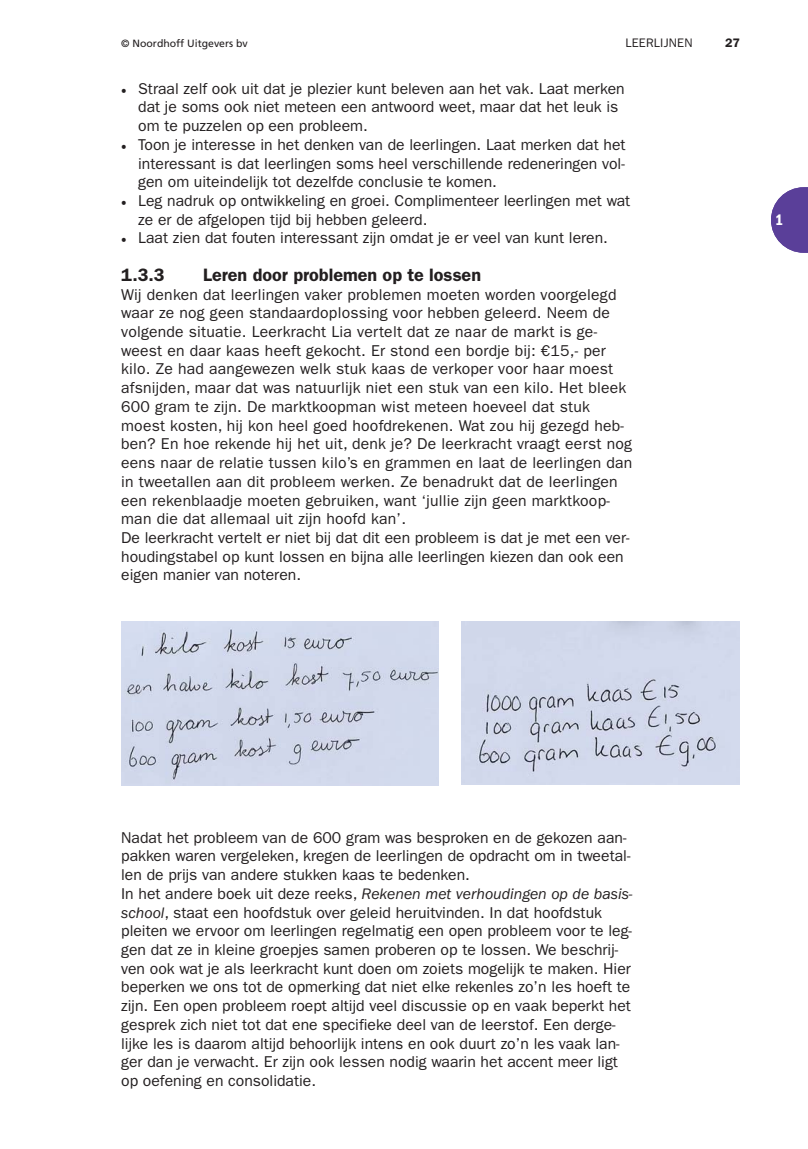
<style>
.page{position:relative;width:808px;height:1149px;background:#fff}
.page>*{position:absolute;margin:0;border:0;box-sizing:border-box;transform-origin:0 0}
.t1{font:600 18px "ITC Franklin Gothic Std";color:#231f20}
.t2{font:15.75px/18.8px "ITC Franklin Gothic Std";color:#231f20}
.t3{font:15.75px "ITC Franklin Gothic Std Dm Cd";color:#fff}
.t4{font:12.3px "ITC Franklin Gothic Std";letter-spacing:.02em;color:#231f20}
.t5{font:600 12.3px "ITC Franklin Gothic Std";color:#231f20}
.t6{font:10.5px "Frutiger LT Std";color:#231f20}
.s1{font-style:italic}
</style>
<div class="page">
<svg style="left:771px;top:187px;width:37px;height:66px"></svg>
<img style="left:121px;top:621px;width:317px;height:163px">
<img style="left:461px;top:621px;width:279px;height:163px">
<p class="t6" style="left:121px;top:39px;width:128px">© Noordhoff Uitgevers bv</p>
<p class="t4" style="left:625px;top:38px;width:69px">LEERLIJNEN</p>
<p class="t5" style="left:725px;top:38px;width:16px">27</p>
<p class="t2" style="left:138px;top:80px;width:494px">Straal zelf ook uit dat je plezier kunt beleven aan het vak. Laat merken dat je soms ook niet meteen een antwoord weet, maar dat het leuk is om te puzzelen op een probleem.<br>Toon je interesse in het denken van de leerlingen. Laat merken dat het interessant is dat leerlingen soms heel verschillende redeneringen vol&shy;gen om uiteindelijk tot dezelfde conclusie te komen.<br>Leg nadruk op ontwikkeling en groei. Complimenteer leerlingen met wat ze er de afgelopen tijd bij hebben geleerd.<br>Laat zien dat fouten interessant zijn omdat je er veel van kunt leren.</p>
<p class="t1" style="left:121px;top:268px;width:45px">1.3.3</p>
<p class="t1" style="left:203px;top:268px;width:280px">Leren door problemen op te lossen</p>
<p class="t2" style="left:121px;top:286px;width:513px">Wij denken dat leerlingen vaker problemen moeten worden voorgelegd waar ze nog geen standaardoplossing voor hebben geleerd. Neem de volgende situatie. Leerkracht Lia vertelt dat ze naar de markt is ge&shy;weest en daar kaas heeft gekocht. Er stond een bordje bij: €15,- per kilo. Ze had aangewezen welk stuk kaas de verkoper voor haar moest afsnijden, maar dat was natuurlijk niet een stuk van een kilo. Het bleek 600 gram te zijn. De marktkoopman wist meteen hoeveel dat stuk moest kosten, hij kon heel goed hoofdrekenen. Wat zou hij gezegd heb&shy;ben? En hoe rekende hij het uit, denk je? De leerkracht vraagt eerst nog eens naar de relatie tussen kilo’s en grammen en laat de leerlingen dan in tweetallen aan dit probleem werken. Ze benadrukt dat de leerlingen een rekenblaadje moeten gebruiken, want ‘jullie zijn geen marktkoop&shy;man die dat allemaal uit zijn hoofd kan’.<br>De leerkracht vertelt er niet bij dat dit een probleem is dat je met een ver&shy;houdingstabel op kunt lossen en bijna alle leerlingen kiezen dan ook een eigen manier van noteren.</p>
<p class="t3" style="left:775px;top:210px;width:10px">1</p>
<p class="t2" style="left:121px;top:828px;width:513px">Nadat het probleem van de 600 gram was besproken en de gekozen aan&shy;pakken waren vergeleken, kregen de leerlingen de opdracht om in tweetal&shy;len de prijs van andere stukken kaas te bedenken.<br>In het andere boek uit deze reeks, <span class="s1">Rekenen met verhoudingen op de basis&shy;school</span>, staat een hoofdstuk over geleid heruitvinden. In dat hoofdstuk pleiten we ervoor om leerlingen regelmatig een open probleem voor te leg&shy;gen dat ze in kleine groepjes samen proberen op te lossen. We beschrij&shy;ven ook wat je als leerkracht kunt doen om zoiets mogelijk te maken. Hier beperken we ons tot de opmerking dat niet elke rekenles zo’n les hoeft te zijn. Een open probleem roept altijd veel discussie op en vaak beperkt het gesprek zich niet tot dat ene specifieke deel van de leerstof. Een derge&shy;lijke les is daarom altijd behoorlijk intens en ook duurt zo’n les vaak lan&shy;ger dan je verwacht. Er zijn ook lessen nodig waarin het accent meer ligt op oefening en consolidatie.</p>
</div>
